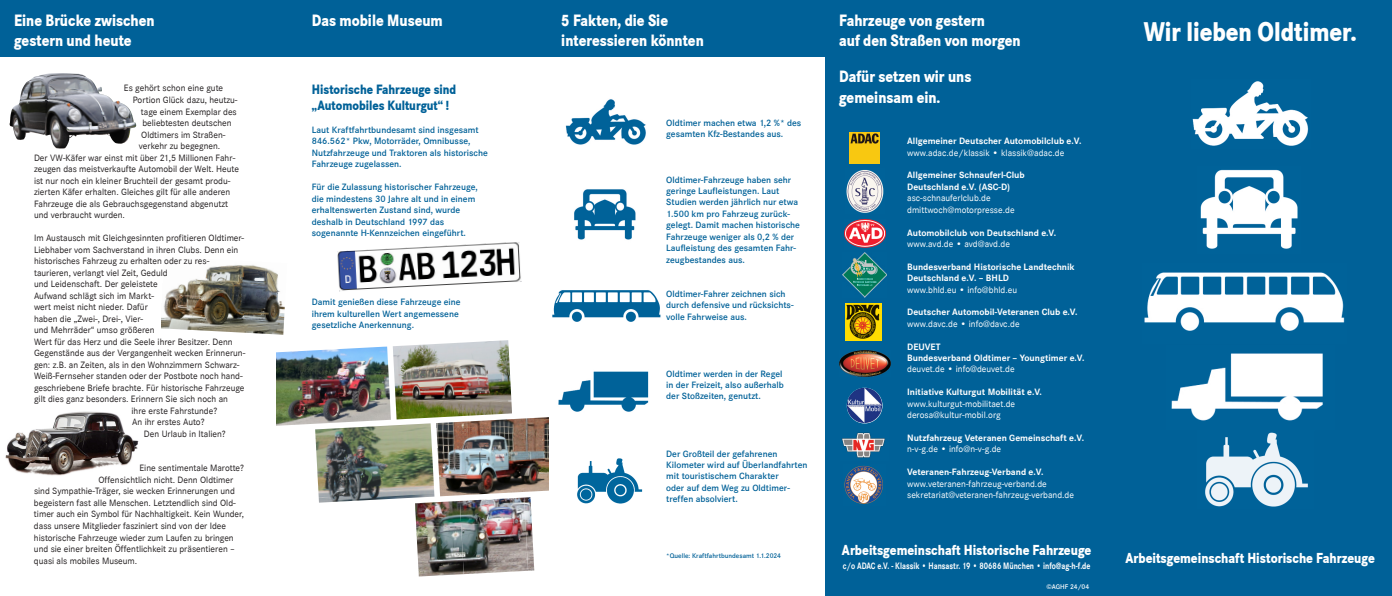
<style>
.page{position:relative;width:1392px;height:596px;background:#fff}
.page>*{position:absolute;margin:0;border:0;box-sizing:border-box;transform-origin:0 0}
.t1{font:800 28px "Corporate S";color:#fff;scale:.8 1}
.t2{font:800 17px/20.4px "Corporate S";color:#fff;scale:.8 1}
.t3{font:800 15px "Corporate S";color:#fff;scale:.8 1}
.t4{font:800 14px/15px "Corporate S";color:#006198;scale:.8 1}
.t5{font:700 9.6px "Corporate S";color:#fff;scale:.8 1}
.t6{font:9.5px "Corporate S";color:#231f20}
.t7{font:600 9.5px/11.4px "Corporate S";color:#006198}
.t8{font:700 9.5px/11.4px "Corporate S";color:#fff}
.t9{font:9.5px/11.4px "Corporate S";color:#fff}
.t10{font:600 7px "Corporate S";color:#006198}
.t11{font:600 7px "Corporate S";letter-spacing:-.005em;color:#fff}
</style>
<div class="page">
<img style="left:9px;top:73px;width:127px;height:76px">
<div style="left:0;top:0;width:1392px;height:57px;background:#006198"></div>
<img style="left:5px;top:411px;width:134px;height:65px">
<img style="left:161px;top:265px;width:124px;height:69px">
<div style="left:1108px;top:0;width:284px;height:595px;background:#006198"></div>
<div style="left:825px;top:0;width:283px;height:595px;background:#006198"></div>
<img style="left:1200px;top:169px;width:98px;height:80px">
<img style="left:574px;top:189px;width:62px;height:51px">
<img style="left:1192px;top:81px;width:117px;height:65px">
<img style="left:565px;top:99px;width:81px;height:46px">
<img style="left:1171px;top:353px;width:152px;height:68px">
<img style="left:558px;top:371px;width:91px;height:41px">
<img style="left:1205px;top:432px;width:103px;height:75px">
<img style="left:577px;top:458px;width:66px;height:46px">
<img style="left:1144px;top:272px;width:201px;height:59px">
<img style="left:552px;top:290px;width:109px;height:32px">
<img style="left:337px;top:242px;width:184px;height:49px">
<img style="left:276px;top:340px;width:273px;height:236px">
<img style="left:276px;top:346px;width:115px;height:79px">
<img style="left:849px;top:133px;width:31px;height:30px">
<img style="left:844px;top:219px;width:41px;height:29px">
<img style="left:846px;top:170px;width:38px;height:43px">
<img style="left:839px;top:350px;width:51px;height:26px">
<img style="left:844px;top:465px;width:39px;height:39px">
<img style="left:842px;top:432px;width:43px;height:26px">
<img style="left:842px;top:252px;width:45px;height:45px">
<img style="left:847px;top:387px;width:35px;height:36px;border-radius:50%">
<img style="left:845px;top:303px;width:37px;height:38px">
<img style="left:846px;top:303px;width:35px;height:37px">
<h2 class="t2" style="left:14px;top:9px;width:177px">Eine Brücke zwischen gestern und heute</h2>
<p class="t6" style="left:124px;top:83px;width:101px">Es gehört schon eine gute</p>
<p class="t6" style="left:133px;top:94px;width:106px">Portion Glück dazu, heutzu-</p>
<p class="t6" style="left:141px;top:106px;width:97px">tage einem Exemplar des</p>
<p class="t6" style="left:142px;top:117px;width:91px">beliebtesten deutschen</p>
<p class="t6" style="left:141px;top:129px;width:85px">Oldtimers im Straßen-</p>
<p class="t6" style="left:139px;top:140px;width:83px">verkehr zu begegnen.</p>
<p class="t6" style="left:34px;top:152px;width:203px">Der VW-Käfer war einst mit über 21,5 Millionen Fahr-</p>
<p class="t6" style="left:34px;top:163px;width:207px">zeugen das meistverkaufte Automobil der Welt. Heute</p>
<p class="t6" style="left:34px;top:175px;width:198px">ist nur noch ein kleiner Bruchteil der gesamt produ-</p>
<p class="t6" style="left:34px;top:186px;width:198px">zierten Käfer erhalten. Gleiches gilt für alle anderen</p>
<p class="t6" style="left:34px;top:198px;width:196px">Fahrzeuge die als Gebrauchsgegenstand abgenutzt</p>
<p class="t6" style="left:34px;top:209px;width:92px">und verbraucht wurden.</p>
<p class="t6" style="left:34px;top:232px;width:211px">Im Austausch mit Gleichgesinnten profitieren Oldtimer-</p>
<p class="t6" style="left:34px;top:244px;width:206px">Liebhaber vom Sachverstand in ihren Clubs. Denn ein</p>
<p class="t6" style="left:34px;top:255px;width:177px">historisches Fahrzeug zu erhalten oder zu res-</p>
<p class="t6" style="left:34px;top:267px;width:135px">taurieren, verlangt viel Zeit, Geduld</p>
<p class="t6" style="left:34px;top:278px;width:125px">und Leidenschaft. Der geleistete</p>
<p class="t6" style="left:34px;top:290px;width:121px">Aufwand schlägt sich im Markt-</p>
<p class="t6" style="left:34px;top:301px;width:115px">wert meist nicht nieder. Dafür</p>
<p class="t6" style="left:34px;top:313px;width:110px">haben die „Zwei-, Drei-, Vier-</p>
<p class="t6" style="left:34px;top:324px;width:122px">und Mehrräder“ umso größeren</p>
<p class="t6" style="left:34px;top:336px;width:200px">Wert für das Herz und die Seele ihrer Besitzer. Denn</p>
<p class="t6" style="left:34px;top:347px;width:213px">Gegenstände aus der Vergangenheit wecken Erinnerun-</p>
<p class="t6" style="left:34px;top:359px;width:207px">gen: z.B. an Zeiten, als in den Wohnzimmern Schwarz-</p>
<p class="t6" style="left:34px;top:370px;width:210px">Weiß-Fernseher standen oder der Postbote noch hand-</p>
<p class="t6" style="left:34px;top:382px;width:212px">geschriebene Briefe brachte. Für historische Fahrzeuge</p>
<p class="t6" style="left:34px;top:393px;width:195px">gilt dies ganz besonders. Erinnern Sie sich noch an</p>
<p class="t6" style="left:131px;top:405px;width:87px">ihre erste Fahrstunde?</p>
<p class="t6" style="left:132px;top:416px;width:74px">An ihr erstes Auto?</p>
<p class="t6" style="left:144px;top:428px;width:83px">Den Urlaub in Italien?</p>
<p class="t6" style="left:140px;top:462px;width:106px">Eine sentimentale Marotte?</p>
<p class="t6" style="left:99px;top:474px;width:136px">Offensichtlich nicht. Denn Oldtimer</p>
<p class="t6" style="left:34px;top:485px;width:202px">sind Sympathie-Träger, sie wecken Erinnerungen und</p>
<p class="t6" style="left:34px;top:497px;width:203px">begeistern fast alle Menschen. Letztendlich sind Old-</p>
<p class="t6" style="left:34px;top:508px;width:212px">timer auch ein Symbol für Nachhaltigkeit. Kein Wunder,</p>
<p class="t6" style="left:34px;top:520px;width:194px">dass unsere Mitglieder fasziniert sind von der Idee</p>
<p class="t6" style="left:34px;top:531px;width:201px">historische Fahrzeuge wieder zum Laufen zu bringen</p>
<p class="t6" style="left:34px;top:543px;width:202px">und sie einer breiten Öffentlichkeit zu präsentieren –</p>
<p class="t6" style="left:34px;top:554px;width:105px">quasi als mobiles Museum.</p>
<h3 class="t3" style="left:1125px;top:549px;width:313px">Arbeitsgemeinschaft Historische Fahrzeuge</h3>
<h2 class="t2" style="left:312px;top:9px;width:165px">Das mobile Museum</h2>
<h2 class="t2" style="left:561px;top:9px;width:180px">5 Fakten, die Sie interessieren könnten</h2>
<h2 class="t2" style="left:839px;top:9px;width:228px">Fahrzeuge von gestern<br>auf den Straßen von morgen</h2>
<h2 class="t2" style="left:839px;top:66px;width:167px">Dafür setzen wir uns gemeinsam ein.</h2>
<p class="t7" style="left:666px;top:116px;width:137px">Oldtimer machen etwa 1,2 %* des gesamten Kfz-Bestandes aus.</p>
<p class="t7" style="left:666px;top:173px;width:135px">Oldtimer-Fahrzeuge haben sehr geringe Laufleistungen. Laut<br>Studien werden jährlich nur etwa<br>1.500 km pro Fahrzeug zurück&shy;gelegt. Damit machen historische<br>Fahrzeuge weniger als 0,2 % der<br>Laufleistung des gesamten Fahr&shy;zeugbestandes aus.</p>
<p class="t7" style="left:666px;top:287px;width:129px">Oldtimer-Fahrer zeichnen sich durch defensive und rücksichts&shy;volle Fahrweise aus.</p>
<h1 class="t1" style="left:1144px;top:16px;width:268px">Wir lieben Oldtimer.</h1>
<h3 class="t4" style="left:312px;top:82px;width:182px">Historische Fahrzeuge sind „Automobiles Kulturgut“ !</h3>
<p class="t7" style="left:312px;top:123px;width:177px">Laut Kraftfahrtbundesamt sind insgesamt 846.562* Pkw, Motorräder, Omnibusse, Nutzfahrzeuge und Traktoren als historische Fahrzeuge zugelassen.</p>
<p class="t7" style="left:312px;top:181px;width:167px">Für die Zulassung historischer Fahrzeuge, die mindestens 30 Jahre alt und in einem erhaltenswerten Zustand sind, wurde deshalb in Deutschland 1997 das sogenannte H-Kennzeichen eingeführt.</p>
<p class="t8" style="left:907px;top:135px;width:176px">Allgemeiner Deutscher Automobilclub e.V.</p>
<p class="t9" style="left:907px;top:146px;width:159px">www.adac.de/klassik • klassik@adac.de</p>
<p class="t8" style="left:907px;top:169px;width:119px">Allgemeiner Schnauferl-Club<br>Deutschland e.V. (ASC-D)</p>
<p class="t9" style="left:907px;top:192px;width:109px">asc-schnauferlclub.de dmittwoch@motorpresse.de</p>
<p class="t8" style="left:907px;top:226px;width:150px">Automobilclub von Deutschland e.V.</p>
<p class="t9" style="left:907px;top:238px;width:104px">www.avd.de • avd@avd.de</p>
<p class="t8" style="left:907px;top:260px;width:169px">Bundesverband Historische Landtechnik<br>Deutschland e.V. – BHLD</p>
<p class="t9" style="left:907px;top:283px;width:111px">www.bhld.eu • info@bhld.eu</p>
<p class="t8" style="left:907px;top:306px;width:172px">Deutscher Automobil-Veteranen Club e.V.</p>
<p class="t9" style="left:907px;top:317px;width:114px">www.davc.de • info@davc.de</p>
<p class="t8" style="left:907px;top:340px;width:179px">DEUVET<br>Bundesverband Oldtimer – Youngtimer e.V.</p>
<p class="t9" style="left:907px;top:363px;width:109px">deuvet.de • info@deuvet.de</p>
<p class="t8" style="left:907px;top:386px;width:136px">Initiative Kulturgut Mobilität e.V.</p>
<p class="t9" style="left:907px;top:397px;width:110px">www.kulturgut-mobilitaet.de derosa@kultur-mobil.org</p>
<p class="t8" style="left:907px;top:431px;width:178px">Nutzfahrzeug Veteranen Gemeinschaft e.V.</p>
<p class="t9" style="left:907px;top:443px;width:96px">n-v-g.de • info@n-v-g.de</p>
<p class="t8" style="left:907px;top:466px;width:138px">Veteranen-Fahrzeug-Verband e.V.</p>
<p class="t9" style="left:907px;top:477px;width:168px">www.veteranen-fahrzeug-verband.de sekretariat@veteranen-fahrzeug-verband.de</p>
<p class="t7" style="left:312px;top:296px;width:150px">Damit genießen diese Fahrzeuge eine ihrem kulturellen Wert angemessene gesetzliche Anerkennung.</p>
<p class="t7" style="left:666px;top:367px;width:119px">Oldtimer werden in der Regel in der Freizeit, also außerhalb der Stoßzeiten, genutzt.</p>
<p class="t7" style="left:666px;top:447px;width:143px">Der Großteil der gefahrenen<br>Kilometer wird auf Überlandfahrten mit touristischem Charakter<br>oder auf dem Weg zu Oldtimer&shy;treffen absolviert.</p>
<h3 class="t3" style="left:842px;top:541px;width:313px">Arbeitsgemeinschaft Historische Fahrzeuge</h3>
<p class="t5" style="left:843px;top:560px;width:311px">c/o ADAC e.V. - Klassik • Hansastr. 19 • 80686 München • info@ag-h-f.de</p>
<p class="t10" style="left:666px;top:551px;width:116px">*Quelle: Kraftfahrtbundesamt 1.1.2024</p>
<p class="t11" style="left:1046px;top:581px;width:44px">©AGHF 24/04</p>
</div>
